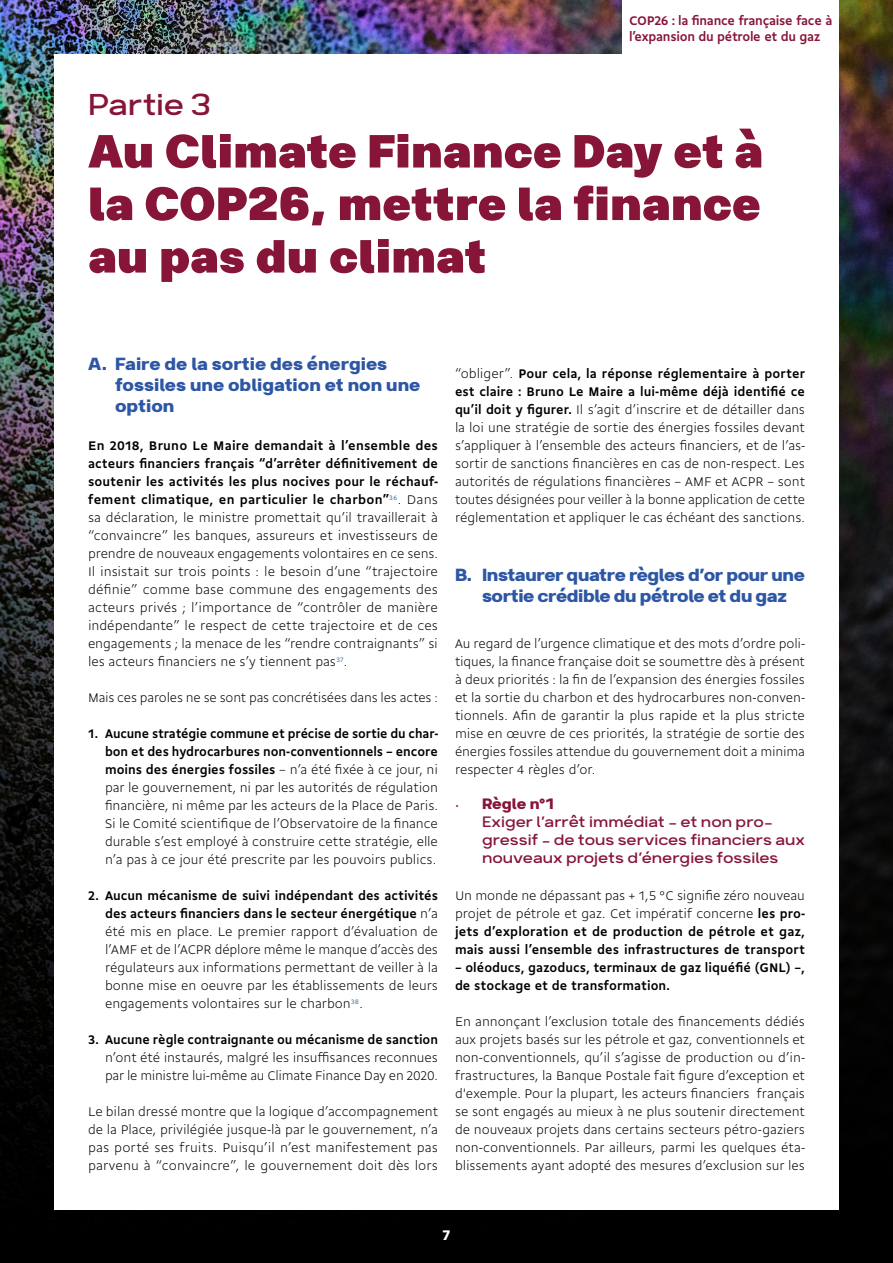
<style>
.page{position:relative;width:893px;height:1263px;background:#fff}
.page>*{position:absolute;margin:0;border:0;box-sizing:border-box;transform-origin:0 0}
.t1{font:900 55.5px/52.5px "Breul Grotesk A";letter-spacing:-.005em;color:#871537;text-align:justify}
.t2{font:300 36px "Breul Grotesk A";color:#871537}
.t3{font:700 21px/21px "Breul Grotesk A";letter-spacing:-.01em;color:#2d57a4}
.t4{font:300 18px/18px "Breul Grotesk A";color:#871537}
.t5{font:900 15px "Gemeli";color:#fff}
.t6{font:300 13.5px/18px "Gemeli";letter-spacing:-.005em;color:#000;text-align:justify}
.t7{font:700 13.5px/18px "Gemeli";color:#000;text-align:justify}
.t8{font:700 13.5px/16.5px "Gemeli";letter-spacing:-.02em;color:#871537}
.s1{font-weight:700}
.s2{font-weight:300}
</style>
<div class="page">
<img style="left:0;top:0;width:893px;height:1263px">
<div style="left:623px;top:0;width:216px;height:55px;background:#fff"></div>
<div style="left:54px;top:54px;width:785px;height:1155px;background:#fff"></div>
<p class="t8" style="left:629px;top:11px;width:205px">COP26 : la finance française face à l’expansion du pétrole et du gaz</p>
<h2 class="t2" style="left:88px;top:83px;width:124px">Partie 3</h2>
<h1 class="t1" style="left:88px;top:123px;width:676px">Au Climate Finance Day et à la COP26, mettre la finance au pas du climat</h1>
<h3 class="t3" style="left:115px;top:352px;width:307px;text-indent:-27px">A. Faire de la sortie des énergies fossiles une obligation et non une option</h3>
<p class="t6" style="left:88px;top:436px;width:351px"><span class="s1">En 2018, Bruno Le Maire demandait à l’ensemble des acteurs financiers français “d’arrêter définitivement de soutenir les activités les plus nocives pour le réchauf&shy;fement climatique, en particulier le charbon”</span><sup>36</sup>. Dans sa déclaration, le ministre promettait qu’il travaillerait à “convaincre” les banques, assureurs et investisseurs de prendre de nouveaux engagements volontaires en ce sens.<br>Il insistait sur trois points : le besoin d’une “trajectoire définie” comme base commune des engagements des acteurs privés ; l’importance de “contrôler de manière indépendante” le respect de cette trajectoire et de ces engagements ; la menace de les “rendre contraignants” si les acteurs financiers ne s’y tiennent pas<sup>37</sup>.</p>
<p class="t6" style="left:88px;top:688px;width:351px">Mais ces paroles ne se sont pas concrétisées dans les actes :</p>
<p class="t6" style="left:105px;top:724px;width:335px;text-indent:-17px"><span class="s1">1. Aucune stratégie commune et précise de sortie du char&shy;bon et des hydrocarbures non-conventionnels – encore moins des énergies fossiles</span> – n’a été fixée à ce jour, ni par le gouvernement, ni par les autorités de régulation financière, ni même par les acteurs de la Place de Paris.<br>Si le Comité scientifique de l’Observatoire de la finance durable s’est employé à construire cette stratégie, elle n’a pas à ce jour été prescrite par les pouvoirs publics.</p>
<p class="t6" style="left:105px;top:886px;width:334px;text-indent:-17px"><span class="s1">2. Aucun mécanisme de suivi indépendant des activités des acteurs financiers dans le secteur énergétique</span> n’a été mis en place. Le premier rapport d’évaluation de l’AMF et de l’ACPR déplore même le manque d’accès des régulateurs aux informations permettant de veiller à la bonne mise en oeuvre par les établissements de leurs engagements volontaires sur le charbon<sup>38</sup>.</p>
<p class="t7" style="left:88px;top:1030px;width:352px">3. Aucune règle contraignante ou mécanisme de sanction</p>
<p class="t6" style="left:105px;top:1048px;width:334px">n’ont été instaurés, malgré les insuffisances reconnues par le ministre lui-même au Climate Finance Day en 2020.</p>
<p class="t6" style="left:88px;top:1102px;width:351px">Le bilan dressé montre que la logique d’accompagnement de la Place, privilégiée jusque-là par le gouvernement, n’a pas porté ses fruits. Puisqu’il n’est manifestement pas parvenu à “convaincre”, le gouvernement doit dès lors</p>
<p class="t6" style="left:455px;top:364px;width:351px">“obliger”. <span class="s1">Pour cela, la réponse réglementaire à porter est claire : Bruno Le Maire a lui-même déjà identifié ce qu’il doit y figurer.</span> Il s’agit d’inscrire et de détailler dans la loi une stratégie de sortie des énergies fossiles devant s’appliquer à l’ensemble des acteurs financiers, et de l’as&shy;sortir de sanctions financières en cas de non-respect. Les autorités de régulations financières – AMF et ACPR – sont toutes désignées pour veiller à la bonne application de cette réglementation et appliquer le cas échéant des sanctions.</p>
<h3 class="t3" style="left:455px;top:564px;width:351px;text-align:center">B. Instaurer quatre règles d’or pour une sortie crédible du pétrole et du gaz</h3>
<p class="t6" style="left:455px;top:634px;width:351px">Au regard de l’urgence climatique et des mots d’ordre poli&shy;tiques, la finance française doit se soumettre dès à présent à deux priorités : la fin de l’expansion des énergies fossiles et la sortie du charbon et des hydrocarbures non-conven&shy;tionnels. Afin de garantir la plus rapide et la plus stricte mise en œuvre de ces priorités, la stratégie de sortie des énergies fossiles attendue du gouvernement doit a minima respecter 4 règles d’or.</p>
<h3 class="t4" style="left:482px;top:794px;width:324px;text-indent:-27px">• <span class="s1">Règle n°1<br></span>Exiger l’arrêt immédiat – et non pro&shy;gressif – de tous services financiers aux nouveaux projets d’énergies fossiles</h3>
<p class="t7" style="left:455px;top:886px;width:352px"><span class="s2">Un monde ne dépassant pas + 1,5 °C signifie zéro nouveau projet de pétrole et gaz. Cet impératif concerne</span> les pro&shy;jets d’exploration et de production de pétrole et gaz, mais aussi l’ensemble des infrastructures de transport</p>
<p class="t7" style="left:455px;top:958px;width:351px">– oléoducs, gazoducs, terminaux de gaz liquéfié (GNL) –, de stockage et de transformation.</p>
<p class="t6" style="left:455px;top:1012px;width:351px">En annonçant l’exclusion totale des financements dédiés aux projets basés sur les pétrole et gaz, conventionnels et non-conventionnels, qu’il s’agisse de production ou d’in&shy;frastructures, la Banque Postale fait figure d’exception et d'exemple. Pour la plupart, les acteurs financiers français se sont engagés au mieux à ne plus soutenir directement de nouveaux projets dans certains secteurs pétro-gaziers non-conventionnels. Par ailleurs, parmi les quelques éta&shy;blissements ayant adopté des mesures d’exclusion sur les</p>
<p class="t5" style="left:443px;top:1224px;width:9px">7</p>
</div>
